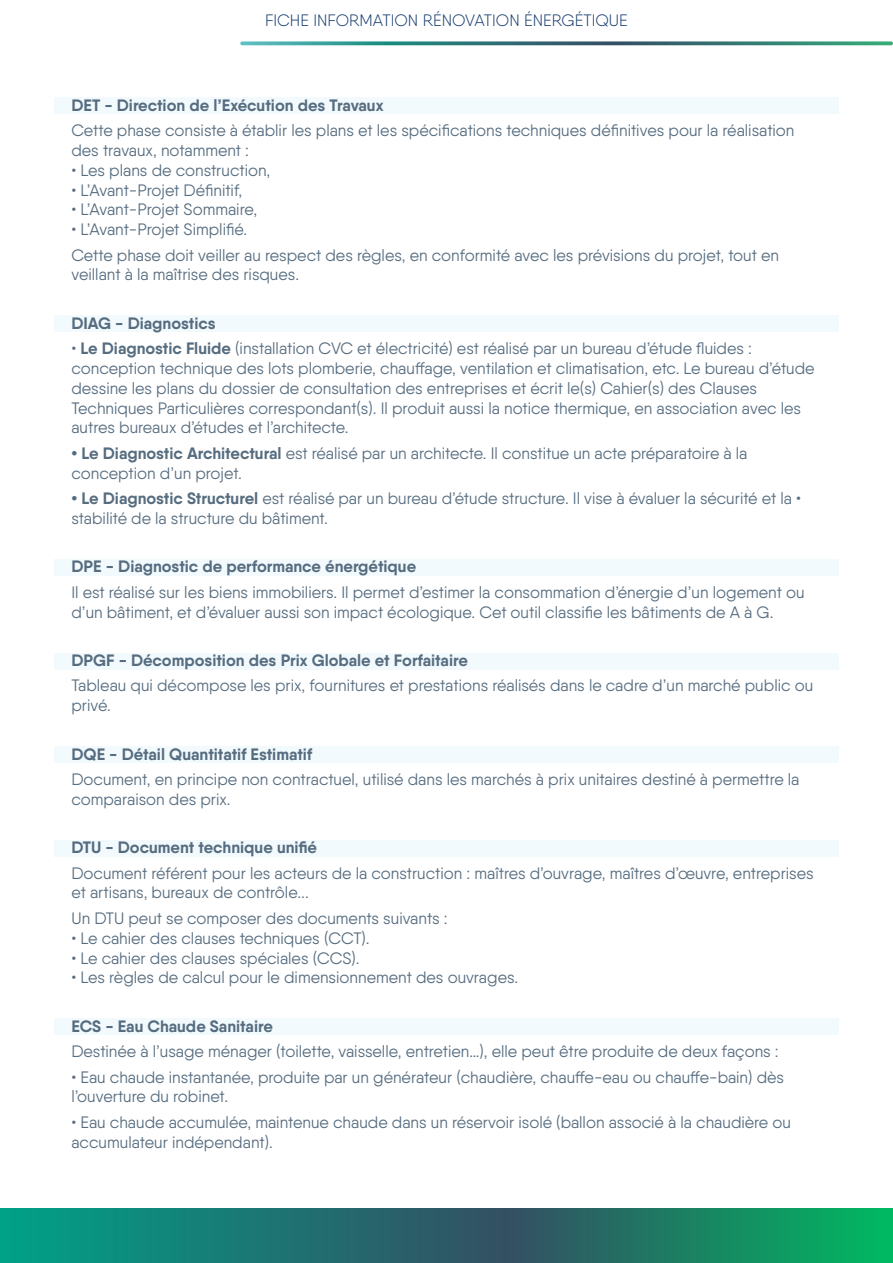
<style>
.page{position:relative;width:893px;height:1263px;background:#fff}
.page>*{position:absolute;margin:0;border:0;box-sizing:border-box;transform-origin:0 0}
.t1{font:16.5px/19.8px "Qanelas";color:#566c7f}
.t2{font:700 16.5px "Qanelas";color:#566c7f}
.t3{font:300 16.5px "Qanelas";color:#1a3e70}
.s1{font-weight:700}
</style>
<div class="page">
<svg style="left:0;top:1209px;width:893px;height:54px;background:#1a7d6c"></svg>
<svg style="left:240px;top:41px;width:653px;height:4px;background:#4b8f8b"></svg>
<div style="left:54px;top:97px;width:784px;height:17px;background:#f2fafe"></div>
<div style="left:54px;top:315px;width:784px;height:17px;background:#f2fafe"></div>
<div style="left:54px;top:559px;width:784px;height:17px;background:#f2fafe"></div>
<div style="left:54px;top:653px;width:784px;height:16px;background:#f2fafe"></div>
<div style="left:54px;top:746px;width:784px;height:17px;background:#f2fafe"></div>
<div style="left:54px;top:840px;width:784px;height:16px;background:#f2fafe"></div>
<div style="left:54px;top:1018px;width:784px;height:17px;background:#f2fafe"></div>
<p class="t3" style="left:265px;top:10px;width:364px">FICHE INFORMATION RÉNOVATION ÉNERGÉTIQUE</p>
<p class="t2" style="left:71px;top:94px;width:314px">DET - Direction de l’Exécution des Travaux</p>
<p class="t1" style="left:71px;top:120px;width:724px">Cette phase consiste à établir les plans et les spécifications techniques définitives pour la réalisation des travaux, notamment :</p>
<p class="t1" style="left:71px;top:160px;width:200px">• Les plans de construction,</p>
<p class="t1" style="left:71px;top:180px;width:172px">• L’Avant-Projet Définitif,</p>
<p class="t1" style="left:71px;top:199px;width:187px">• L’Avant-Projet Sommaire,</p>
<p class="t1" style="left:71px;top:216px;width:709px;line-height:25.5px">• L’Avant-Projet Simplifié.<br>Cette phase doit veiller au respect des règles, en conformité avec les prévisions du projet, tout en</p>
<p class="t1" style="left:71px;top:265px;width:229px">veillant à la maîtrise des risques.</p>
<p class="t2" style="left:71px;top:313px;width:146px">DIAG - Diagnostics</p>
<p class="t1" style="left:71px;top:338px;width:745px">• <span class="s1">Le Diagnostic Fluide</span> (installation CVC et électricité) est réalisé par un bureau d’étude fluides : conception technique des lots plomberie, chauffage, ventilation et climatisation, etc. Le bureau d’étude dessine les plans du dossier de consultation des entreprises et écrit le(s) Cahier(s) des Clauses Techniques Particulières correspondant(s). Il produit aussi la notice thermique, en association avec les autres bureaux d’études et l’architecte.</p>
<p class="t1" style="left:71px;top:443px;width:677px"><span class="s1">• Le Diagnostic Architectural</span> est réalisé par un architecte. Il constitue un acte préparatoire à la conception d’un projet.</p>
<p class="t1" style="left:71px;top:488px;width:731px"><span class="s1">• Le Diagnostic Structurel</span> est réalisé par un bureau d’étude structure. Il vise à évaluer la sécurité et la • stabilité de la structure du bâtiment.</p>
<p class="t2" style="left:71px;top:556px;width:346px">DPE - Diagnostic de performance énergétique</p>
<p class="t1" style="left:71px;top:582px;width:735px">Il est réalisé sur les biens immobiliers. Il permet d’estimer la consommation d’énergie d’un logement ou d’un bâtiment, et d’évaluer aussi son impact écologique. Cet outil classifie les bâtiments de A à G.</p>
<p class="t2" style="left:71px;top:650px;width:398px">DPGF - Décomposition des Prix Globale et Forfaitaire</p>
<p class="t1" style="left:71px;top:675px;width:743px">Tableau qui décompose les prix, fournitures et prestations réalisés dans le cadre d’un marché public ou privé.</p>
<p class="t2" style="left:71px;top:743px;width:242px">DQE - Détail Quantitatif Estimatif</p>
<p class="t1" style="left:71px;top:769px;width:729px">Document, en principe non contractuel, utilisé dans les marchés à prix unitaires destiné à permettre la comparaison des prix.</p>
<p class="t2" style="left:71px;top:837px;width:247px">DTU - Document technique unifié</p>
<p class="t1" style="left:71px;top:863px;width:744px">Document référent pour les acteurs de la construction : maîtres d’ouvrage, maîtres d’œuvre, entreprises et artisans, bureaux de contrôle...</p>
<p class="t1" style="left:71px;top:908px;width:378px">Un DTU peut se composer des documents suivants :</p>
<p class="t1" style="left:71px;top:928px;width:300px">• Le cahier des clauses techniques (CCT).</p>
<p class="t1" style="left:71px;top:948px;width:290px">• Le cahier des clauses spéciales (CCS).</p>
<p class="t1" style="left:71px;top:967px;width:448px">• Les règles de calcul pour le dimensionnement des ouvrages.</p>
<p class="t2" style="left:71px;top:1015px;width:203px">ECS - Eau Chaude Sanitaire</p>
<p class="t1" style="left:71px;top:1041px;width:709px">Destinée à l’usage ménager (toilette, vaisselle, entretien…), elle peut être produite de deux façons :</p>
<p class="t1" style="left:71px;top:1067px;width:714px">• Eau chaude instantanée, produite par un générateur (chaudière, chauffe-eau ou chauffe-bain) dès l’ouverture du robinet.</p>
<p class="t1" style="left:71px;top:1112px;width:721px">• Eau chaude accumulée, maintenue chaude dans un réservoir isolé (ballon associé à la chaudière ou accumulateur indépendant).</p>
</div>
